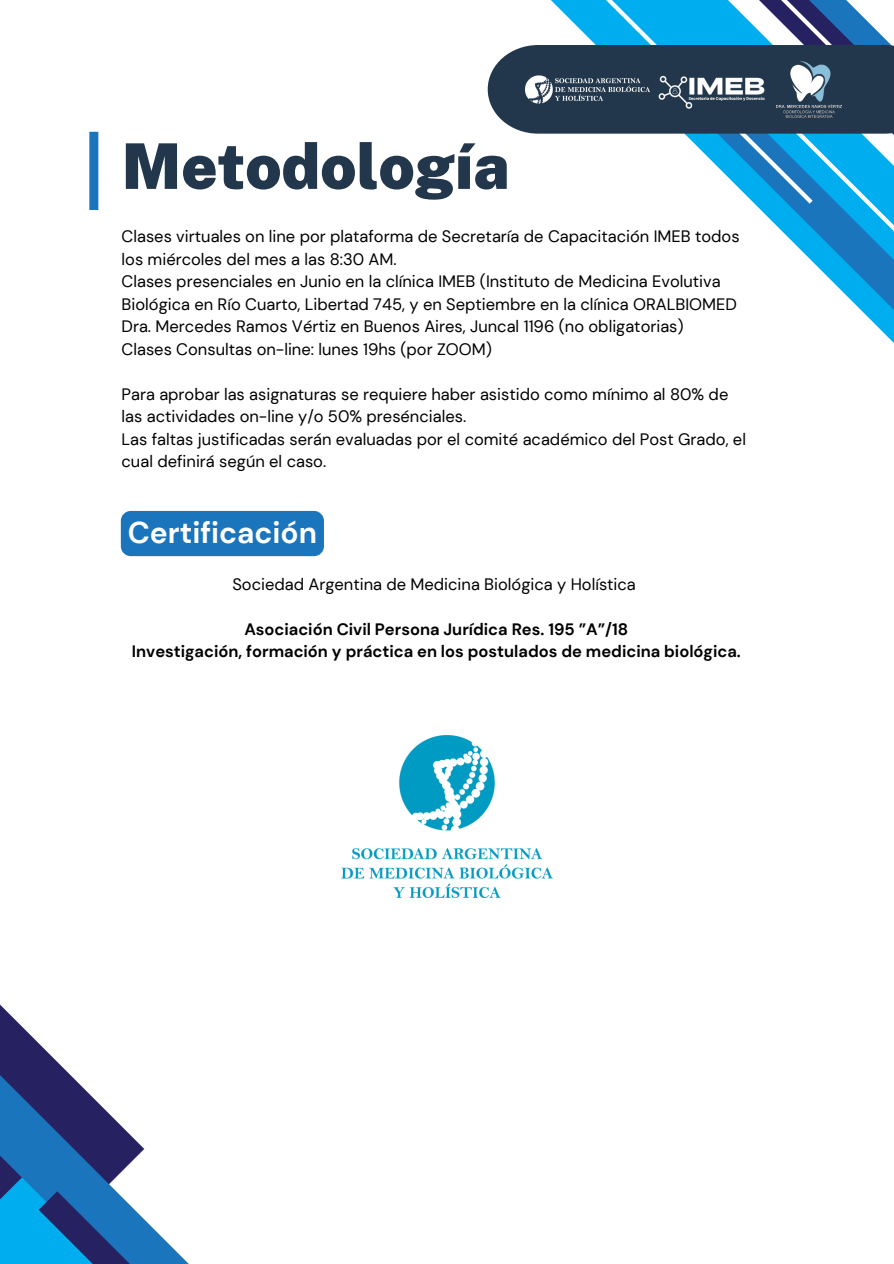
<style>
.page{position:relative;width:894px;height:1264px;background:#fff}
.page>*{position:absolute;margin:0;border:0;box-sizing:border-box;transform-origin:0 0}
.t1{font:900 63px "Public Sans";color:#23374c}
.t2{font:700 30px "DM Sans";color:#fff}
.t3{font:16.5px/22.5px "DM Sans";color:#000}
.t4{font:700 16.5px/22.5px "DM Sans";color:#000;text-align:center}
</style>
<div class="page">
<svg style="left:794px;top:243px;width:99px;height:78px"></svg>
<div style="left:89px;top:132px;width:9px;height:78px;background:#1b75bc"></div>
<svg style="left:0;top:1004px;width:188px;height:259px"></svg>
<img style="left:341px;top:735px;width:211px;height:162px">
<div style="left:121px;top:511px;width:203px;height:45px;background:#1b75bc;border-radius:10px"></div>
<svg style="left:487px;top:0;width:406px;height:243px"></svg>
<img style="left:510px;top:35px;width:154px;height:109px">
<img style="left:649px;top:54px;width:124px;height:70px">
<img style="left:776px;top:61px;width:65px;height:57px">
<p class="t1" style="left:121px;top:129px;width:390px">Metodología</p>
<p class="t3" style="left:121px;top:225px;width:619px">Clases virtuales on line por plataforma de Secretaría de Capacitación IMEB todos los miércoles del mes a las 8:30 AM.</p>
<p class="t3" style="left:121px;top:270px;width:616px">Clases presenciales en Junio en la clínica IMEB (Instituto de Medicina Evolutiva<br>Biológica en Río Cuarto, Libertad 745, y en Septiembre en la clínica ORALBIOMED<br>Dra. Mercedes Ramos Vértiz en Buenos Aires, Juncal 1196 (no obligatorias)</p>
<h1 class="t3" style="left:121px;top:338px;width:372px">Clases Consultas on-line: lunes 19hs (por ZOOM)</h1>
<p class="t3" style="left:121px;top:383px;width:608px">Para aprobar las asignaturas se requiere haber asistido como mínimo al 80% de las actividades on-line y/o 50% presénciales.</p>
<p class="t3" style="left:121px;top:428px;width:625px">Las faltas justificadas serán evaluadas por el comité académico del Post Grado, el cual definirá según el caso.</p>
<p class="t2" style="left:128px;top:513px;width:191px">Certificación</p>
<p class="t3" style="left:232px;top:573px;width:405px">Sociedad Argentina de Medicina Biológica y Holística</p>
<p class="t4" style="left:132px;top:618px;width:610px">Asociación Civil Persona Jurídica Res. 195 ”A”/18<br>Investigación, formación y práctica en los postulados de medicina biológica.</p>
</div>
